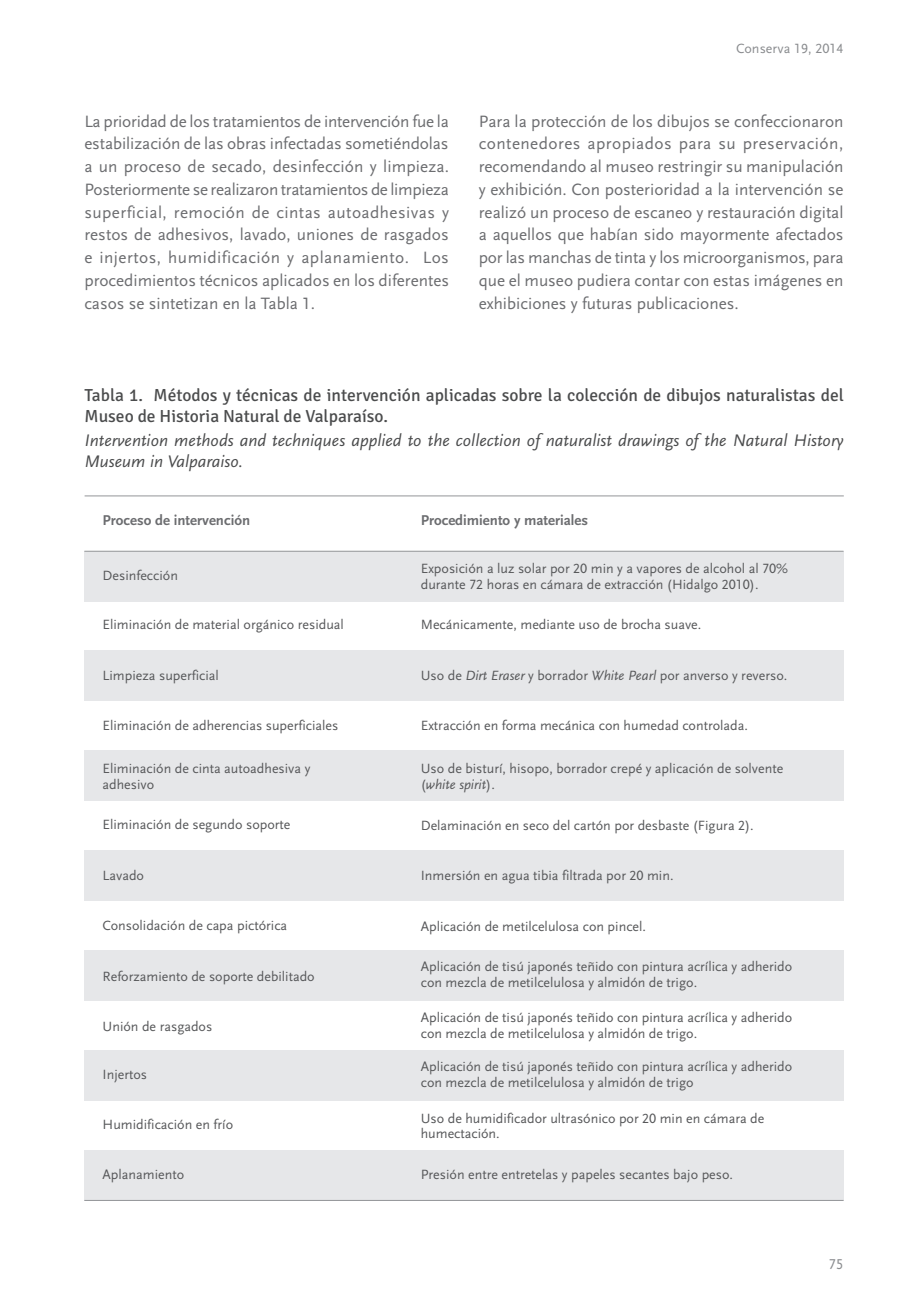
<style>
.page{position:relative;width:918px;height:1315px;background:#fff}
.page>*{position:absolute;margin:0;border:0;box-sizing:border-box;transform-origin:0 0}
.t1{font:17.5px/21px "Signika";color:#4b4c4d}
.t2{font:17.5px/21px "Scala Sans Regular LF Italic";color:#4b4c4d}
.t3{font:17.15px/22.8px "Scala Sans Regular LF";color:#6c6d70;text-align:justify}
.t4{font:14.88px "Scala Sans Bold LF";color:#6c6d70}
.t5{font:14.88px "Scala Sans Regular LF";color:#8a8c8f}
.t6{font:14px/15.8px "Scala Sans Regular LF";color:#57585a}
.t7{font:14px "Scala Sans Regular LF";letter-spacing:.005em;color:#8a8c8f}
.t8{font:14px "Scala Sans Regular LF Italic";color:#57585a}
.s1{font-family:"Scala Sans Regular LF Italic"}
.s2{font-family:"Scala Sans Regular LF"}
</style>
<div class="page">
<div style="left:84px;top:1150px;width:759px;height:50px;background:#e6e7e9"></div>
<div style="left:84px;top:551px;width:759px;height:50px;background:#e6e7e9"></div>
<hr style="left:85px;top:495px;width:759px;height:1px;background:#939598">
<hr style="left:84px;top:551px;width:759px;height:1px;background:#939598">
<hr style="left:84px;top:1200px;width:759px;height:1px;background:#939598">
<div style="left:84px;top:651px;width:759px;height:50px;background:#e6e7e9"></div>
<div style="left:84px;top:750px;width:759px;height:51px;background:#e6e7e9"></div>
<div style="left:84px;top:850px;width:759px;height:51px;background:#e6e7e9"></div>
<div style="left:84px;top:950px;width:759px;height:51px;background:#e6e7e9"></div>
<div style="left:84px;top:1050px;width:759px;height:51px;background:#e6e7e9"></div>
<p class="t7" style="left:736px;top:41px;width:109px">Conserva 19, 2014</p>
<p class="t3" style="left:84px;top:110px;width:366px">La prioridad de los tratamientos de intervención fue la estabilización de las obras infectadas sometiéndolas a un proceso de secado, desinfección y limpieza.<br>Posteriormente se realizaron tratamientos de limpieza superficial, remoción de cintas autoadhesivas y restos de adhesivos, lavado, uniones de rasgados e injertos, humidificación y aplanamiento. Los procedimientos técnicos aplicados en los diferentes casos se sintetizan en la Tabla 1.</p>
<p class="t3" style="left:479px;top:110px;width:366px">Para la protección de los dibujos se confeccionaron contenedores apropiados para su preservación, recomendando al museo restringir su manipulación y exhibición. Con posterioridad a la intervención se realizó un proceso de escaneo y restauración digital a aquellos que habían sido mayormente afectados por las manchas de tinta y los microorganismos, para que el museo pudiera contar con estas imágenes en exhibiciones y futuras publicaciones.</p>
<p class="t1" style="left:85px;top:385px;width:761px">Tabla 1. Métodos y técnicas de intervención aplicadas sobre la colección de dibujos naturalistas del<br>Museo de Historia Natural de Valparaíso.</p>
<p class="t2" style="left:85px;top:430px;width:760px">Intervention methods and techniques applied to the collection of naturalist drawings of the Natural History<br>Museum in Valparaiso.</p>
<p class="t4" style="left:103px;top:512px;width:149px">Proceso de intervención</p>
<p class="t4" style="left:421px;top:512px;width:169px">Procedimiento y materiales</p>
<p class="t6" style="left:103px;top:568px;width:77px">Desinfección</p>
<p class="t6" style="left:103px;top:617px;width:243px">Eliminación de material orgánico residual</p>
<p class="t6" style="left:103px;top:667px;width:118px">Limpieza superficial</p>
<p class="t6" style="left:103px;top:718px;width:237px">Eliminación de adherencias superficiales</p>
<p class="t6" style="left:103px;top:761px;width:209px">Eliminación de cinta autoadhesiva y adhesivo</p>
<p class="t6" style="left:103px;top:817px;width:189px">Eliminación de segundo soporte</p>
<p class="t6" style="left:103px;top:868px;width:43px">Lavado</p>
<p class="t6" style="left:103px;top:918px;width:186px">Consolidación de capa pictórica</p>
<p class="t6" style="left:103px;top:968px;width:214px">Reforzamiento de soporte debilitado</p>
<p class="t6" style="left:103px;top:1019px;width:111px">Unión de rasgados</p>
<p class="t6" style="left:103px;top:1067px;width:46px">Injertos</p>
<p class="t6" style="left:103px;top:1116px;width:132px">Humidificación en frío</p>
<p class="t6" style="left:103px;top:1166px;width:83px">Aplanamiento</p>
<p class="t6" style="left:421px;top:561px;width:369px">Exposición a luz solar por 20 min y a vapores de alcohol al 70% durante 72 horas en cámara de extracción (Hidalgo 2010).</p>
<p class="t6" style="left:421px;top:617px;width:282px">Mecánicamente, mediante uso de brocha suave.</p>
<p class="t6" style="left:421px;top:667px;width:368px">Uso de <span class="s1">Dirt Eraser</span> y borrador <span class="s1">White Pearl</span> por anverso y reverso.</p>
<p class="t6" style="left:421px;top:718px;width:329px">Extracción en forma mecánica con humedad controlada.</p>
<p class="t6" style="left:421px;top:761px;width:364px">Uso de bisturí, hisopo, borrador crepé y aplicación de solvente</p>
<p class="t8" style="left:421px;top:777px;width:76px"><span class="s2">(</span>white spirit<span class="s2">).</span></p>
<p class="t6" style="left:421px;top:817px;width:334px">Delaminación en seco del cartón por desbaste (Figura 2).</p>
<p class="t6" style="left:421px;top:868px;width:254px">Inmersión en agua tibia filtrada por 20 min.</p>
<p class="t6" style="left:421px;top:918px;width:227px">Aplicación de metilcelulosa con pincel.</p>
<p class="t6" style="left:421px;top:959px;width:373px">Aplicación de tisú japonés teñido con pintura acrílica y adherido con mezcla de metilcelulosa y almidón de trigo.</p>
<p class="t6" style="left:421px;top:1010px;width:373px">Aplicación de tisú japonés teñido con pintura acrílica y adherido con mezcla de metilcelulosa y almidón de trigo.</p>
<p class="t6" style="left:421px;top:1059px;width:373px">Aplicación de tisú japonés teñido con pintura acrílica y adherido con mezcla de metilcelulosa y almidón de trigo</p>
<p class="t6" style="left:421px;top:1110px;width:345px">Uso de humidificador ultrasónico por 20 min en cámara de humectación.</p>
<p class="t6" style="left:421px;top:1166px;width:314px">Presión entre entretelas y papeles secantes bajo peso.</p>
<p class="t5" style="left:828px;top:1255px;width:16px">75</p>
</div>
